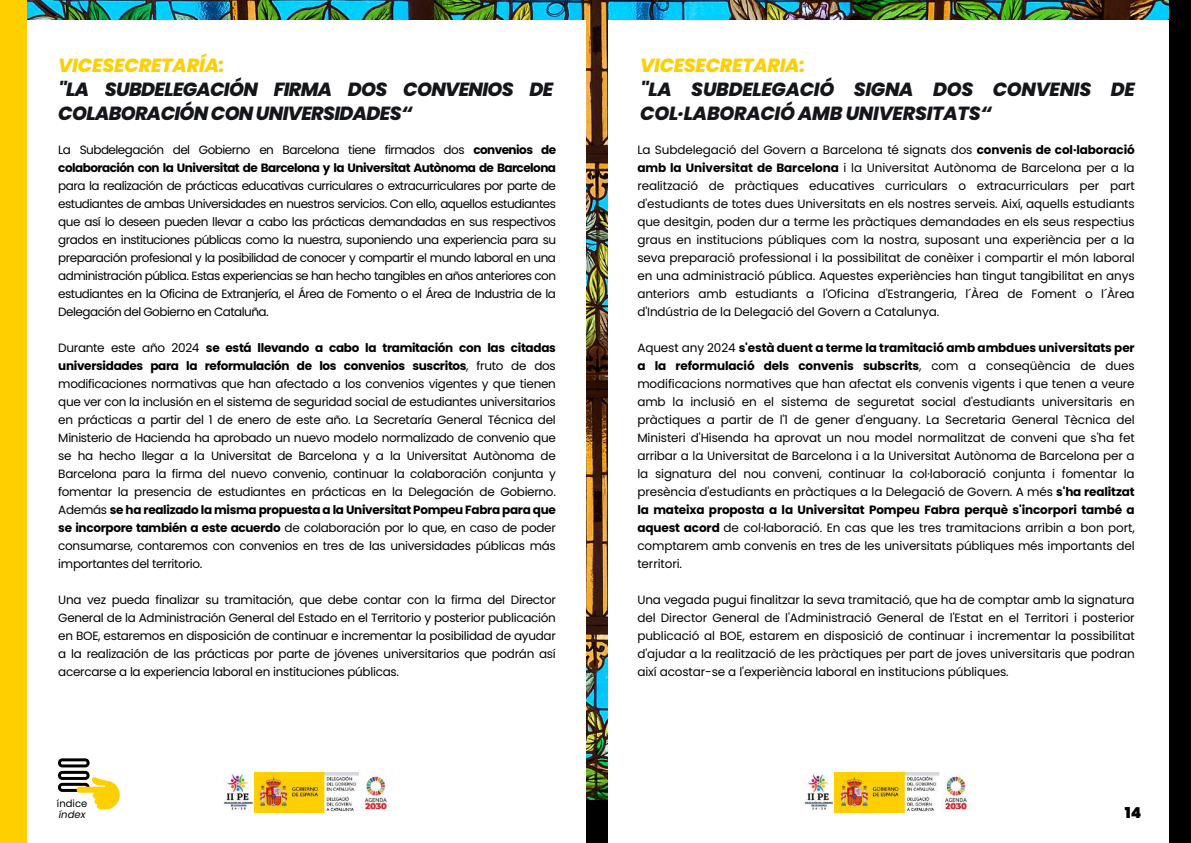
<style>
.page{position:relative;width:1191px;height:843px;background:#fff}
.page>*{position:absolute;margin:0;border:0;box-sizing:border-box;transform-origin:0 0}
.t1{font:italic 800 19px/24px "Poppins";letter-spacing:-.035em;color:#14161a}
.t2{font:italic 800 19px/24px "Poppins";letter-spacing:-.015em;color:#14161a}
.t3{font:italic 800 19px "Poppins";letter-spacing:-.015em;color:#ffcf00}
.t4{font:900 15px "Poppins";color:#000}
.t5{font:12px/18px "Poppins";letter-spacing:-.02em;color:#000;text-align:justify}
.t6{font:700 12px/18px "Poppins";letter-spacing:-.045em;color:#000}
.t7{font:10px "Poppins";color:#000}
.t8{font:italic 10px "Poppins";color:#000}
.s1{font-weight:400}
.s2{font-weight:700}
</style>
<div class="page">
<img style="left:27px;top:0;width:1141px;height:799px">
<div style="left:0;top:20px;width:585px;height:822px;background:#fff"></div>
<div style="left:0;top:0;width:27px;height:842px;background:#ffcf00"></div>
<div style="left:608px;top:20px;width:582px;height:822px;background:#fff"></div>
<div style="left:1168px;top:0;width:22px;height:842px;background:#000"></div>
<svg style="left:58px;top:758px;width:61px;height:51px"></svg>
<img style="left:223px;top:772px;width:166px;height:40px">
<img style="left:803px;top:772px;width:166px;height:40px">
<h1 class="t3" style="left:58px;top:52px;width:168px">VICESECRETARÍA:</h1>
<h1 class="t1" style="left:58px;top:77px;width:496px">"LA SUBDELEGACIÓN FIRMA DOS CONVENIOS DE<br>COLABORACIÓN CON UNIVERSIDADES“</h1>
<p class="t6" style="left:58px;top:140px;width:499px"><span class="s1">La Subdelegación del Gobierno en Barcelona tiene firmados dos</span> convenios de colaboración con la Universitat de Barcelona y la Universitat Autònoma de Barcelona</p>
<p class="t5" style="left:58px;top:176px;width:499px">para la realización de prácticas educativas curriculares o extracurriculares por parte de estudiantes de ambas Universidades en nuestros servicios. Con ello, aquellos estudiantes que así lo deseen pueden llevar a cabo las prácticas demandadas en sus respectivos grados en instituciones públicas como la nuestra, suponiendo una experiencia para su preparación profesional y la posibilidad de conocer y compartir el mundo laboral en una administración pública. Estas experiencias se han hecho tangibles en años anteriores con estudiantes en la Oficina de Extranjería, el Área de Fomento o el Área de Industria de la Delegación del Gobierno en Cataluña.</p>
<p class="t5" style="left:58px;top:338px;width:499px">Durante este año 2024 <span class="s2">se está llevando a cabo la tramitación con las citadas universidades para la reformulación de los convenios suscritos</span>, fruto de dos modificaciones normativas que han afectado a los convenios vigentes y que tienen que ver con la inclusión en el sistema de seguridad social de estudiantes universitarios en prácticas a partir del 1 de enero de este año. La Secretaría General Técnica del Ministerio de Hacienda ha aprobado un nuevo modelo normalizado de convenio que se ha hecho llegar a la Universitat de Barcelona y a la Universitat Autònoma de Barcelona para la firma del nuevo convenio, continuar la colaboración conjunta y fomentar la presencia de estudiantes en prácticas en la Delegación de Gobierno.<br>Además <span class="s2">se ha realizado la misma propuesta a la Universitat Pompeu Fabra para que se incorpore también a este acuerdo</span> de colaboración por lo que, en caso de poder consumarse, contaremos con convenios en tres de las universidades públicas más importantes del territorio.</p>
<p class="t5" style="left:58px;top:590px;width:499px">Una vez pueda finalizar su tramitación, que debe contar con la firma del Director General de la Administración General del Estado en el Territorio y posterior publicación en BOE, estaremos en disposición de continuar e incrementar la posibilidad de ayudar a la realización de las prácticas por parte de jóvenes universitarios que podrán así acercarse a la experiencia laboral en instituciones públicas.</p>
<p class="t7" style="left:57px;top:795px;width:32px">índice</p>
<p class="t8" style="left:59px;top:807px;width:28px">índex</p>
<h1 class="t3" style="left:640px;top:52px;width:166px">VICESECRETARIA:</h1>
<h1 class="t2" style="left:640px;top:77px;width:496px">"LA SUBDELEGACIÓ SIGNA DOS CONVENIS DE<br>COL·LABORACIÓ AMB UNIVERSITATS“</h1>
<p class="t5" style="left:637px;top:140px;width:499px">La Subdelegació del Govern a Barcelona té signats dos <span class="s2">convenis de col·laboració amb la Universitat de Barcelona</span> i la Universitat Autònoma de Barcelona per a la realització de pràctiques educatives curriculars o extracurriculars per part d'estudiants de totes dues Universitats en els nostres serveis. Així, aquells estudiants que desitgin, poden dur a terme les pràctiques demandades en els seus respectius graus en institucions públiques com la nostra, suposant una experiència per a la seva preparació professional i la possibilitat de conèixer i compartir el món laboral en una administració pública. Aquestes experiències han tingut tangibilitat en anys anteriors amb estudiants a l'Oficina d'Estrangeria, l´Àrea de Foment o l´Àrea d'Indústria de la Delegació del Govern a Catalunya.</p>
<p class="t5" style="left:637px;top:338px;width:499px">Aquest any 2024 <span class="s2">s'està duent a terme la tramitació amb ambdues universitats per a la reformulació dels convenis subscrits</span>, com a conseqüència de dues modificacions normatives que han afectat els convenis vigents i que tenen a veure amb la inclusió en el sistema de seguretat social d'estudiants universitaris en pràctiques a partir de l'1 de gener d'enguany. La Secretaria General Tècnica del Ministeri d'Hisenda ha aprovat un nou model normalitzat de conveni que s'ha fet arribar a la Universitat de Barcelona i a la Universitat Autònoma de Barcelona per a la signatura del nou conveni, continuar la col·laboració conjunta i fomentar la presència d'estudiants en pràctiques a la Delegació de Govern. A més <span class="s2">s'ha realitzat la mateixa proposta a la Universitat Pompeu Fabra perquè s'incorpori també a aquest acord</span> de col·laboració. En cas que les tres tramitacions arribin a bon port, comptarem amb convenis en tres de les universitats públiques més importants del territori.</p>
<p class="t5" style="left:637px;top:590px;width:499px">Una vegada pugui finalitzar la seva tramitació, que ha de comptar amb la signatura del Director General de l'Administració General de l'Estat en el Territori i posterior publicació al BOE, estarem en disposició de continuar i incrementar la possibilitat d'ajudar a la realització de les pràctiques per part de joves universitaris que podran així acostar-se a l'experiència laboral en institucions públiques.</p>
<p class="t4" style="left:1124px;top:802px;width:18px">14</p>
</div>
